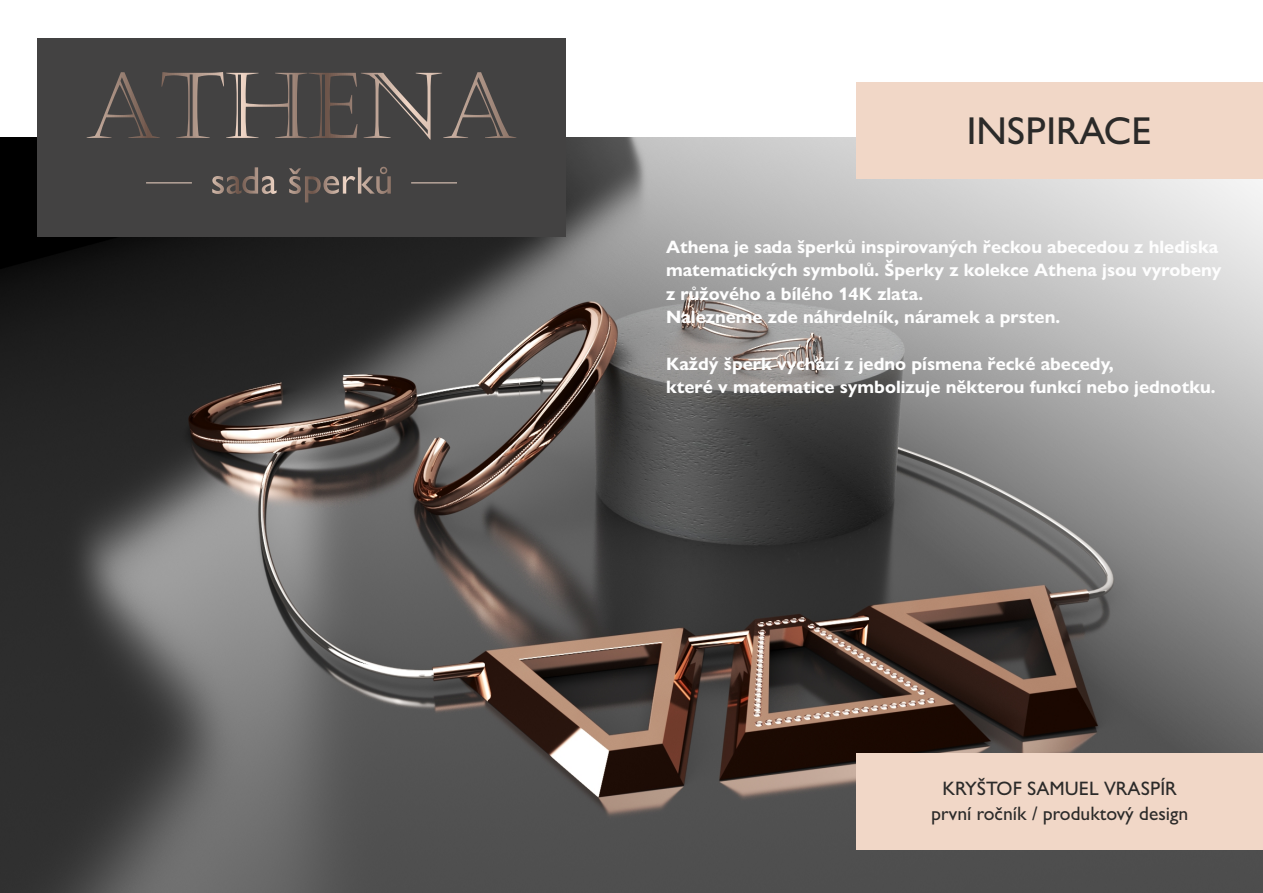
<style>
.page{position:relative;width:1263px;height:893px;background:#fff}
.page>*{position:absolute;margin:0;border:0;box-sizing:border-box;transform-origin:0 0}
.t1{font:39px "Gill Sans Nova";color:#2b2a29}
.t2{font:19.5px/25.3px "Gill Sans Nova";color:#2b2a29;text-align:center}
.t3{font:700 18px/23.4px "Gill Sans Nova";color:#fefefe}
</style>
<div class="page">
<img style="left:0;top:138px;width:1263px;height:755px">
<div style="left:38px;top:38px;width:527px;height:199px;background:#434242"></div>
<svg style="left:86px;top:72px;width:431px;height:68px"></svg>
<svg style="left:212px;top:166px;width:179px;height:37px"></svg>
<hr style="left:146px;top:182px;width:46px;height:1px;background:#f1d7c7">
<hr style="left:411px;top:182px;width:46px;height:1px;background:#f1d7c7">
<div style="left:857px;top:753px;width:406px;height:96px;background:#f1d7c7"></div>
<div style="left:857px;top:83px;width:406px;height:96px;background:#f1d7c7"></div>
<h1 class="t1" style="left:967px;top:117px;width:186px">INSPIRACE</h1>
<p class="t3" style="left:666px;top:237px;width:557px">Athena je sada šperků inspirovaných řeckou abecedou z hlediska matematických symbolů. Šperky z kolekce Athena jsou vyrobeny z růžového a bílého 14K zlata.<br>Nalezneme zde náhrdelník, náramek a prsten.</p>
<p class="t3" style="left:666px;top:354px;width:551px">Každý šperk vychází z jedno písmena řecké abecedy,<br>které v matematice symbolizuje některou funkcí nebo jednotku.</p>
<p class="t2" style="left:931px;top:778px;width:259px">KRYŠTOF SAMUEL VRASPÍR první ročník / produktový design</p>
</div>
